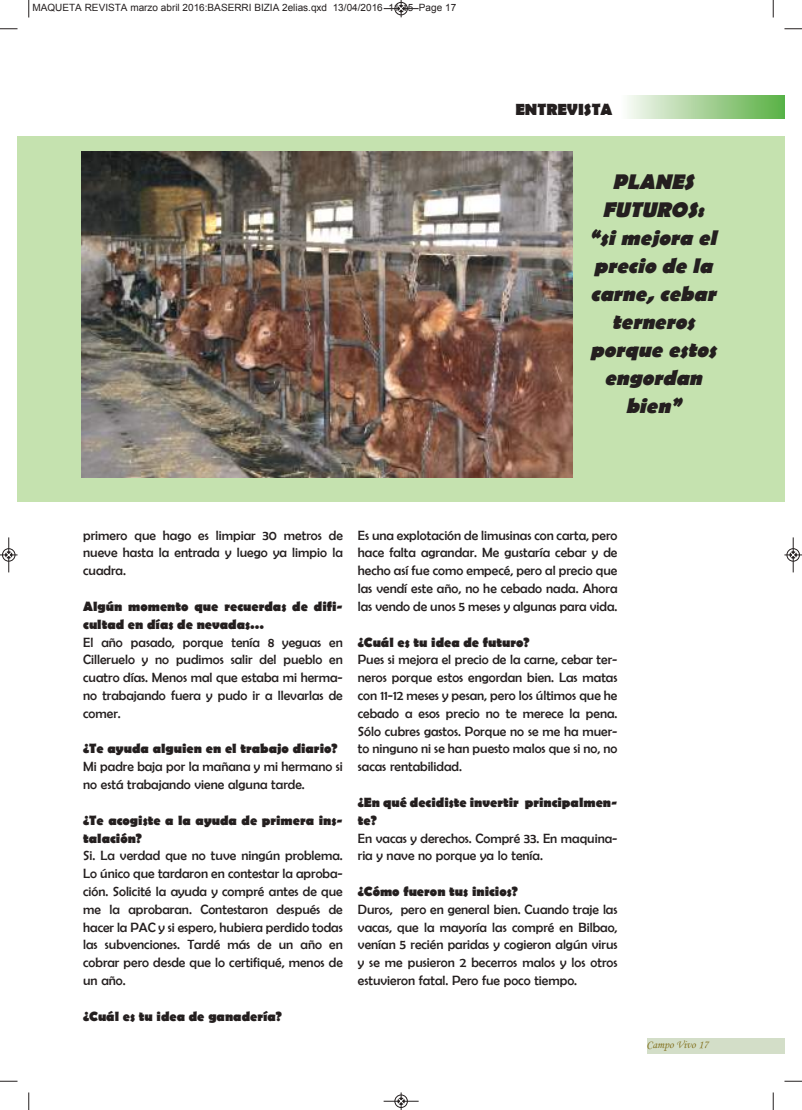
<style>
.page{position:relative;width:802px;height:1110px;background:#fff}
.page>*{position:absolute;margin:0;border:0;box-sizing:border-box;transform-origin:0 0}
.t1{font:italic 700 21.25px/28px "Berlin Sans FB";color:#241f1f;text-align:center}
.t2{font:700 16.25px "Berlin Sans FB";color:#241f1f}
.t3{font:13.5px/17.9px "Berlin Sans FB";color:#241f1f;text-align:justify}
.t4{font:700 13.5px/17.9px "Berlin Sans FB";color:#241f1f}
.t5{font:11.25px "Monotype Corsiva";color:#847321}
.t6{font:10px "Arial";color:#241f1f}
</style>
<div class="page">
<div style="left:646px;top:1038px;width:138px;height:16px;background:#d3dec8"></div>
<div style="left:18px;top:137px;width:766px;height:365px;background:#c5e2af"></div>
<img style="left:627px;top:96px;width:157px;height:23px">
<img style="left:82px;top:151px;width:490px;height:327px">
<svg style="left:28px;top:0;width:2px;height:18px"></svg>
<svg style="left:0;top:28px;width:18px;height:2px"></svg>
<svg style="left:772px;top:0;width:2px;height:18px"></svg>
<svg style="left:784px;top:28px;width:18px;height:2px"></svg>
<svg style="left:28px;top:1092px;width:2px;height:18px"></svg>
<svg style="left:0;top:1081px;width:18px;height:1px"></svg>
<svg style="left:772px;top:1092px;width:2px;height:18px"></svg>
<svg style="left:784px;top:1081px;width:18px;height:1px"></svg>
<div style="left:394px;top:2px;width:14px;height:13px;border:1px solid #fff;border-radius:50%"></div>
<hr style="left:383px;top:8px;width:35px;height:1px;background:#241f1f">
<div style="left:395px;top:2px;width:12px;height:13px;border:1px solid #241f1f;border-radius:50%"></div>
<svg style="left:398px;top:0;width:6px;height:17px"></svg>
<div style="left:394px;top:1094px;width:14px;height:14px;border:1px solid #fff;border-radius:50%"></div>
<hr style="left:383px;top:1101px;width:35px;height:1px;background:#241f1f">
<div style="left:395px;top:1095px;width:12px;height:13px;border:1px solid #241f1f;border-radius:50%"></div>
<svg style="left:398px;top:1092px;width:6px;height:18px"></svg>
<div style="left:2px;top:548px;width:13px;height:14px;border:1px solid #fff;border-radius:50%"></div>
<hr style="left:9px;top:537px;width:1px;height:35px;background:#241f1f">
<div style="left:2px;top:548px;width:13px;height:13px;border:1px solid #241f1f;border-radius:50%"></div>
<svg style="left:0;top:552px;width:18px;height:6px"></svg>
<div style="left:786px;top:548px;width:13px;height:14px;border:1px solid #fff;border-radius:50%"></div>
<hr style="left:793px;top:537px;width:1px;height:35px;background:#241f1f">
<div style="left:786px;top:548px;width:13px;height:13px;border:1px solid #241f1f;border-radius:50%"></div>
<svg style="left:784px;top:552px;width:18px;height:6px"></svg>
<p class="t6" style="left:32px;top:2px;width:425px">MAQUETA REVISTA marzo abril 2016:BASERRI BIZIA 2elias.qxd 13/04/2016 11:45 Page 17</p>
<p class="t2" style="left:515px;top:100px;width:98px">ENTREVISTA</p>
<h1 class="t1" style="left:589px;top:169px;width:133px">PLANES<br>FUTUROS: “si mejora el precio de la carne, cebar terneros porque estos engordan bien”</h1>
<p class="t3" style="left:83px;top:526px;width:261px">primero que hago es limpiar 30 metros de nueve hasta la entrada y luego ya limpio la cuadra.</p>
<p class="t4" style="left:83px;top:598px;width:261px">Algún momento que recuerdas de difi&shy;cultad en días de nevadas…</p>
<p class="t3" style="left:83px;top:633px;width:261px">El año pasado, porque tenía 8 yeguas en Cilleruelo y no pudimos salir del pueblo en cuatro días. Menos mal que estaba mi herma&shy;no trabajando fuera y pudo ir a llevarlas de comer.</p>
<p class="t4" style="left:83px;top:741px;width:256px">¿Te ayuda alguien en el trabajo diario?</p>
<p class="t3" style="left:83px;top:758px;width:261px">Mi padre baja por la mañana y mi hermano si no está trabajando viene alguna tarde.</p>
<p class="t4" style="left:83px;top:812px;width:261px">¿Te acogiste a la ayuda de primera ins&shy;talación?</p>
<p class="t3" style="left:83px;top:847px;width:261px">Si. La verdad que no tuve ningún problema.<br>Lo único que tardaron en contestar la aproba&shy;ción. Solicité la ayuda y compré antes de que me la aprobaran. Contestaron después de hacer la PAC y si espero, hubiera perdido todas las subvenciones. Tardé más de un año en cobrar pero desde que lo certifiqué, menos de un año.</p>
<p class="t4" style="left:83px;top:1008px;width:200px">¿Cuál es tu idea de ganadería?</p>
<p class="t3" style="left:358px;top:526px;width:261px">Es una explotación de limusinas con carta, pero hace falta agrandar. Me gustaría cebar y de hecho así fue como empecé, pero al precio que las vendí este año, no he cebado nada. Ahora las vendo de unos 5 meses y algunas para vida.</p>
<p class="t4" style="left:358px;top:634px;width:173px">¿Cuál es tu idea de futuro?</p>
<p class="t3" style="left:358px;top:651px;width:261px">Pues si mejora el precio de la carne, cebar ter&shy;neros porque estos engordan bien. Las matas con 11-12 meses y pesan, pero los últimos que he cebado a esos precio no te merece la pena.<br>Sólo cubres gastos. Porque no se me ha muer&shy;to ninguno ni se han puesto malos que si no, no sacas rentabilidad.</p>
<p class="t4" style="left:358px;top:794px;width:261px">¿En qué decidiste invertir principalmen&shy;te?</p>
<p class="t3" style="left:358px;top:829px;width:261px">En vacas y derechos. Compré 33. En maquina&shy;ria y nave no porque ya lo tenía.</p>
<p class="t4" style="left:358px;top:883px;width:161px">¿Cómo fueron tus inicios?</p>
<p class="t3" style="left:358px;top:900px;width:261px">Duros, pero en general bien. Cuando traje las vacas, que la mayoría las compré en Bilbao, venían 5 recién paridas y cogieron algún virus y se me pusieron 2 becerros malos y los otros estuvieron fatal. Pero fue poco tiempo.</p>
<p class="t5" style="left:646px;top:1039px;width:63px">Campo Vivo 17</p>
</div>
